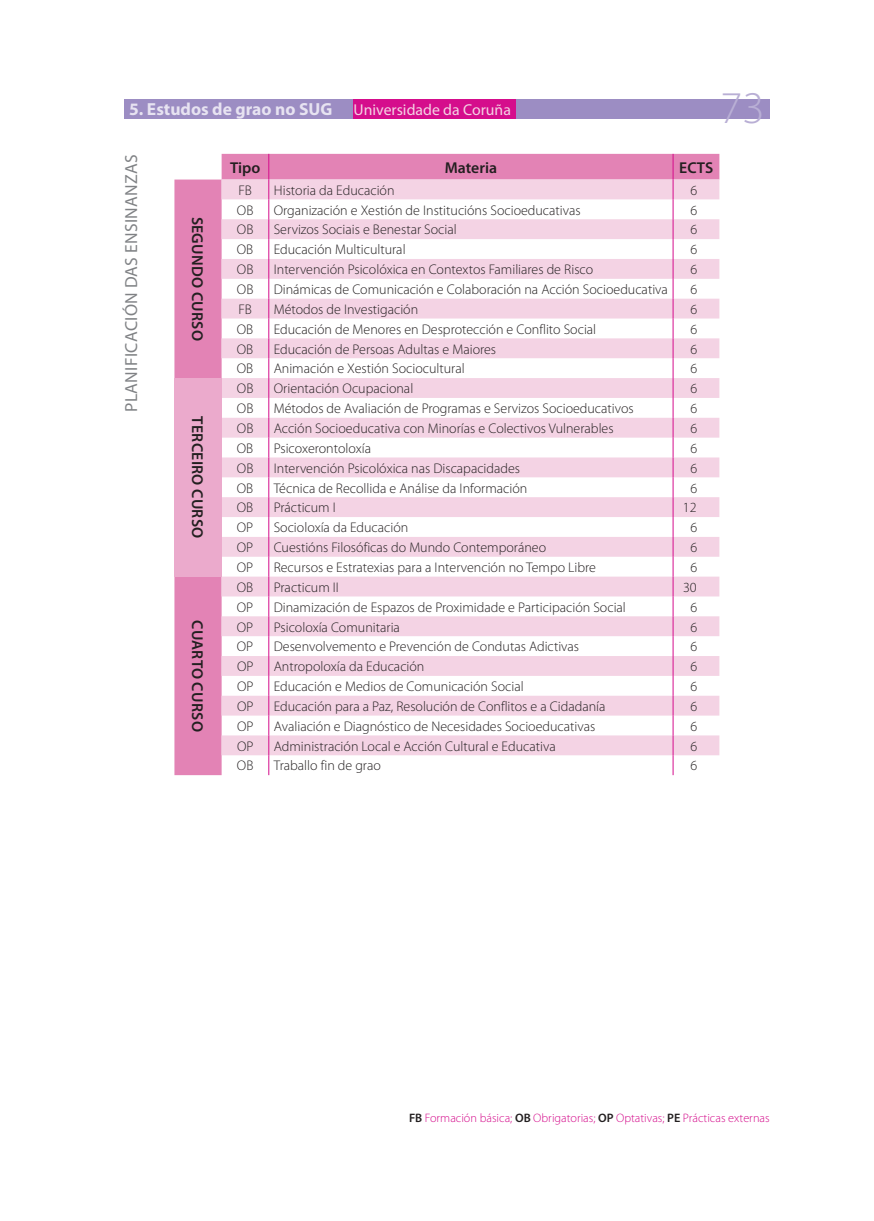
<style>
.page{position:relative;width:874px;height:1221px;background:#fff}
.page>*{position:absolute;margin:0;border:0;box-sizing:border-box;transform-origin:0 0}
.t1{font:300 45.5px "Myriad Pro";color:#b9afd5}
.t2{font:700 17.5px "Myriad Pro";color:#e7e3f1}
.t3{font:17.5px "Myriad Pro";color:#808285}
.t4{font:600 15.75px "Myriad Pro";color:#231f20}
.t5{font:300 14px "Myriad Pro";color:#231f20}
.t6{font:300 12.25px "Myriad Pro";color:#d50d8c}
.s1{font-weight:400;font-size:15.75px;color:#f4d3e4}
.s2{font-weight:600;color:#231f20}
</style>
<div class="page">
<div style="left:124px;top:99px;width:645px;height:20px;background:#9c8dc3"></div>
<div style="left:353px;top:99px;width:162px;height:20px;background:#d50d8c"></div>
<svg style="left:174px;top:154px;width:545px;height:621px;fill:#e383b5"></svg>
<svg style="left:221px;top:179px;width:498px;height:576px;fill:#f4d5e5"></svg>
<div style="left:174px;top:378px;width:47px;height:198px;background:#ebaacc"></div>
<svg style="left:672px;top:154px;width:1px;height:621px"></svg>
<svg style="left:268px;top:154px;width:1px;height:621px"></svg>
<p class="t2" style="left:129px;top:97px;width:383px">5. Estudos de grao no SUG <span class="s1">Universidade da Coruña</span></p>
<p class="t1" style="left:720px;top:81px;width:46px">73</p>
<p class="t3" style="left:120px;top:412px;width:257px;rotate:-90deg">planificación das ensinanzas</p>
<p class="t4" style="left:230px;top:157px;width:32px">Tipo</p>
<p class="t4" style="left:444px;top:157px;width:54px">Materia</p>
<p class="t4" style="left:679px;top:157px;width:36px">ECTS</p>
<p class="t5" style="left:238px;top:182px;width:15px">FB</p>
<p class="t5" style="left:273px;top:182px;width:122px">Historia da Educación</p>
<p class="t5" style="left:690px;top:182px;width:8px">6</p>
<p class="t5" style="left:237px;top:201px;width:18px">OB</p>
<p class="t5" style="left:273px;top:201px;width:308px">Organización e Xestión de Institucións Socioeducativas</p>
<p class="t5" style="left:690px;top:201px;width:8px">6</p>
<p class="t5" style="left:237px;top:221px;width:18px">OB</p>
<p class="t5" style="left:273px;top:221px;width:184px">Servizos Sociais e Benestar Social</p>
<p class="t5" style="left:690px;top:221px;width:8px">6</p>
<p class="t5" style="left:236px;top:241px;width:18px">OB</p>
<p class="t5" style="left:273px;top:241px;width:133px">Educación Multicultural</p>
<p class="t5" style="left:690px;top:241px;width:8px">6</p>
<p class="t5" style="left:237px;top:261px;width:18px">OB</p>
<p class="t5" style="left:273px;top:261px;width:321px">Intervención Psicolóxica en Contextos Familiares de Risco</p>
<p class="t5" style="left:690px;top:261px;width:8px">6</p>
<p class="t5" style="left:237px;top:281px;width:18px">OB</p>
<p class="t5" style="left:273px;top:281px;width:395px">Dinámicas de Comunicación e Colaboración na Acción Socioeducativa</p>
<p class="t5" style="left:690px;top:281px;width:8px">6</p>
<p class="t5" style="left:238px;top:301px;width:15px">FB</p>
<p class="t5" style="left:273px;top:301px;width:146px">Métodos de Investigación</p>
<p class="t5" style="left:690px;top:301px;width:8px">6</p>
<p class="t5" style="left:237px;top:320px;width:18px">OB</p>
<p class="t5" style="left:273px;top:320px;width:324px">Educación de Menores en Desprotección e Conflito Social</p>
<p class="t5" style="left:690px;top:320px;width:8px">6</p>
<p class="t5" style="left:237px;top:340px;width:18px">OB</p>
<p class="t5" style="left:273px;top:340px;width:224px">Educación de Persoas Adultas e Maiores</p>
<p class="t5" style="left:690px;top:340px;width:8px">6</p>
<p class="t5" style="left:237px;top:360px;width:18px">OB</p>
<p class="t5" style="left:273px;top:360px;width:192px">Animación e Xestión Sociocultural</p>
<p class="t5" style="left:690px;top:360px;width:8px">6</p>
<p class="t4" style="left:207px;top:216px;width:125px;rotate:90deg">segundo curso</p>
<p class="t5" style="left:237px;top:380px;width:18px">OB</p>
<p class="t5" style="left:273px;top:380px;width:141px">Orientación Ocupacional</p>
<p class="t5" style="left:690px;top:380px;width:8px">6</p>
<p class="t5" style="left:237px;top:400px;width:18px">OB</p>
<p class="t5" style="left:273px;top:400px;width:361px">Métodos de Avaliación de Programas e Servizos Socioeducativos</p>
<p class="t5" style="left:690px;top:400px;width:8px">6</p>
<p class="t5" style="left:237px;top:420px;width:18px">OB</p>
<p class="t5" style="left:273px;top:420px;width:341px">Acción Socioeducativa con Minorías e Colectivos Vulnerables</p>
<p class="t5" style="left:690px;top:420px;width:8px">6</p>
<p class="t5" style="left:236px;top:439px;width:18px">OB</p>
<p class="t5" style="left:273px;top:439px;width:99px">Psicoxerontoloxía</p>
<p class="t5" style="left:690px;top:439px;width:8px">6</p>
<p class="t5" style="left:237px;top:459px;width:18px">OB</p>
<p class="t5" style="left:273px;top:459px;width:248px">Intervención Psicolóxica nas Discapacidades</p>
<p class="t5" style="left:690px;top:459px;width:8px">6</p>
<p class="t5" style="left:237px;top:479px;width:18px">OB</p>
<p class="t5" style="left:273px;top:479px;width:255px">Técnica de Recollida e Análise da Información</p>
<p class="t5" style="left:690px;top:479px;width:8px">6</p>
<p class="t5" style="left:237px;top:499px;width:18px">OB</p>
<p class="t5" style="left:273px;top:499px;width:64px">Prácticum I</p>
<p class="t5" style="left:682px;top:499px;width:15px">12</p>
<p class="t5" style="left:237px;top:519px;width:18px">OP</p>
<p class="t5" style="left:273px;top:519px;width:136px">Socioloxía da Educación</p>
<p class="t5" style="left:690px;top:519px;width:8px">6</p>
<p class="t5" style="left:237px;top:539px;width:18px">OP</p>
<p class="t5" style="left:273px;top:539px;width:274px">Cuestións Filosóficas do Mundo Contemporáneo</p>
<p class="t5" style="left:690px;top:539px;width:8px">6</p>
<p class="t5" style="left:237px;top:558px;width:18px">OP</p>
<p class="t5" style="left:273px;top:558px;width:323px">Recursos e Estratexias para a Intervención no Tempo Libre</p>
<p class="t5" style="left:690px;top:558px;width:8px">6</p>
<p class="t4" style="left:207px;top:416px;width:122px;rotate:90deg">terceiro curso</p>
<p class="t4" style="left:207px;top:620px;width:112px;rotate:90deg">cuarto curso</p>
<p class="t5" style="left:237px;top:578px;width:18px">OB</p>
<p class="t5" style="left:273px;top:578px;width:66px">Practicum II</p>
<p class="t5" style="left:682px;top:578px;width:15px">30</p>
<p class="t5" style="left:237px;top:598px;width:18px">OP</p>
<p class="t5" style="left:273px;top:598px;width:353px">Dinamización de Espazos de Proximidade e Participación Social</p>
<p class="t5" style="left:690px;top:598px;width:8px">6</p>
<p class="t5" style="left:237px;top:618px;width:18px">OP</p>
<p class="t5" style="left:273px;top:618px;width:128px">Psicoloxía Comunitaria</p>
<p class="t5" style="left:690px;top:618px;width:8px">6</p>
<p class="t5" style="left:237px;top:638px;width:18px">OP</p>
<p class="t5" style="left:273px;top:638px;width:307px">Desenvolvemento e Prevención de Condutas Adictivas</p>
<p class="t5" style="left:690px;top:638px;width:8px">6</p>
<p class="t5" style="left:237px;top:658px;width:18px">OP</p>
<p class="t5" style="left:273px;top:658px;width:152px">Antropoloxía da Educación</p>
<p class="t5" style="left:690px;top:658px;width:8px">6</p>
<p class="t5" style="left:237px;top:678px;width:18px">OP</p>
<p class="t5" style="left:273px;top:678px;width:251px">Educación e Medios de Comunicación Social</p>
<p class="t5" style="left:690px;top:678px;width:8px">6</p>
<p class="t5" style="left:237px;top:697px;width:18px">OP</p>
<p class="t5" style="left:273px;top:697px;width:333px">Educación para a Paz, Resolución de Conflitos e a Cidadanía</p>
<p class="t5" style="left:690px;top:697px;width:8px">6</p>
<p class="t5" style="left:237px;top:717px;width:18px">OP</p>
<p class="t5" style="left:273px;top:717px;width:323px">Avaliación e Diagnóstico de Necesidades Socioeducativas</p>
<p class="t5" style="left:690px;top:717px;width:8px">6</p>
<p class="t5" style="left:237px;top:737px;width:18px">OP</p>
<p class="t5" style="left:273px;top:737px;width:283px">Administración Local e Acción Cultural e Educativa</p>
<p class="t5" style="left:690px;top:737px;width:8px">6</p>
<p class="t5" style="left:237px;top:757px;width:18px">OB</p>
<p class="t5" style="left:273px;top:757px;width:109px">Traballo fin de grao</p>
<p class="t5" style="left:690px;top:757px;width:8px">6</p>
<p class="t6" style="left:409px;top:1110px;width:362px"><span class="s2">FB</span> Formación básica; <span class="s2">OB</span> Obrigatorias; <span class="s2">OP</span> Optativas; <span class="s2">PE</span> Prácticas externas</p>
</div>
